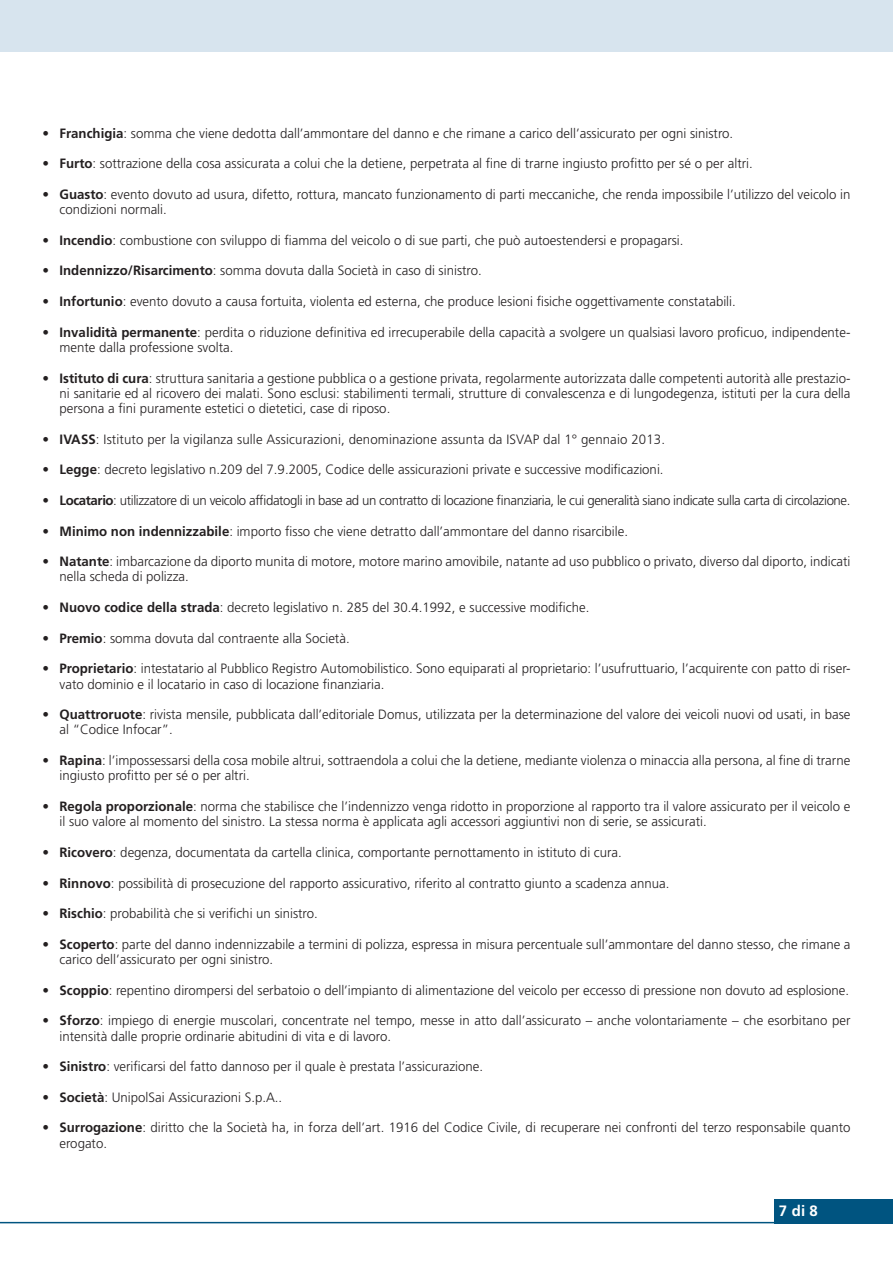
<style>
.page{position:relative;width:893px;height:1263px;background:#fff}
.page>*{position:absolute;margin:0;border:0;box-sizing:border-box;transform-origin:0 0}
.t1{font:700 15px "Frutiger LT Std";color:#fff}
.t2{font:300 13.5px/15.3px "Frutiger LT Std";color:#231f20}
.t3{font:300 13.5px "Frutiger LT Std";letter-spacing:-.03em;color:#231f20}
.s1{font-weight:700}
</style>
<div class="page">
<hr style="left:0;top:1222px;width:893px;height:1px;background:#005480">
<div style="left:0;top:0;width:893px;height:52px;background:#d7e4ee"></div>
<div style="left:774px;top:1199px;width:119px;height:24px;background:#005480"></div>
<p class="t2" style="left:43px;top:126px;width:692px">• <span class="s1">Franchigia</span>: somma che viene dedotta dall’ammontare del danno e che rimane a carico dell’assicurato per ogni sinistro.</p>
<p class="t2" style="left:43px;top:156px;width:712px">• <span class="s1">Furto</span>: sottrazione della cosa assicurata a colui che la detiene, perpetrata al fine di trarne ingiusto profitto per sé o per altri.</p>
<p class="t2" style="left:60px;top:187px;width:792px;text-indent:-17px">• <span class="s1">Guasto</span>: evento dovuto ad usura, difetto, rottura, mancato funzionamento di parti meccaniche, che renda impossibile l’utilizzo del veicolo in condizioni normali.</p>
<p class="t2" style="left:43px;top:233px;width:642px">• <span class="s1">Incendio</span>: combustione con sviluppo di fiamma del veicolo o di sue parti, che può autoestendersi e propagarsi.</p>
<p class="t2" style="left:43px;top:263px;width:441px">• <span class="s1">Indennizzo/Risarcimento</span>: somma dovuta dalla Società in caso di sinistro.</p>
<p class="t2" style="left:43px;top:294px;width:695px">• <span class="s1">Infortunio</span>: evento dovuto a causa fortuita, violenta ed esterna, che produce lesioni fisiche oggettivamente constatabili.</p>
<p class="t2" style="left:60px;top:324px;width:792px;text-indent:-17px">• <span class="s1">Invalidità permanente</span>: perdita o riduzione definitiva ed irrecuperabile della capacità a svolgere un qualsiasi lavoro proficuo, indipendente&shy;mente dalla professione svolta.</p>
<p class="t2" style="left:60px;top:370px;width:792px;text-align:justify;text-indent:-17px">• <span class="s1">Istituto di cura</span>: struttura sanitaria a gestione pubblica o a gestione privata, regolarmente autorizzata dalle competenti autorità alle prestazio&shy;ni sanitarie ed al ricovero dei malati. Sono esclusi: stabilimenti termali, strutture di convalescenza e di lungodegenza, istituti per la cura della persona a fini puramente estetici o dietetici, case di riposo.</p>
<p class="t2" style="left:43px;top:432px;width:624px">• <span class="s1">IVASS</span>: Istituto per la vigilanza sulle Assicurazioni, denominazione assunta da ISVAP dal 1° gennaio 2013.</p>
<p class="t2" style="left:43px;top:462px;width:623px">• <span class="s1">Legge</span>: decreto legislativo n.209 del 7.9.2005, Codice delle assicurazioni private e successive modificazioni.</p>
<p class="t3" style="left:43px;top:493px;width:809px">• <span class="s1">Locatario</span>: utilizzatore di un veicolo affidatogli in base ad un contratto di locazione finanziaria, le cui generalità siano indicate sulla carta di circolazione.</p>
<p class="t2" style="left:43px;top:523px;width:587px">• <span class="s1">Minimo non indennizzabile</span>: importo fisso che viene detratto dall’ammontare del danno risarcibile.</p>
<p class="t2" style="left:60px;top:554px;width:792px;text-indent:-17px">• <span class="s1">Natante</span>: imbarcazione da diporto munita di motore, motore marino amovibile, natante ad uso pubblico o privato, diverso dal diporto, indicati nella scheda di polizza.</p>
<p class="t2" style="left:43px;top:600px;width:548px">• <span class="s1">Nuovo codice della strada</span>: decreto legislativo n. 285 del 30.4.1992, e successive modifiche.</p>
<p class="t2" style="left:43px;top:630px;width:309px">• <span class="s1">Premio</span>: somma dovuta dal contraente alla Società.</p>
<p class="t2" style="left:60px;top:661px;width:792px;text-indent:-17px">• <span class="s1">Proprietario</span>: intestatario al Pubblico Registro Automobilistico. Sono equiparati al proprietario: l’usufruttuario, l’acquirente con patto di riser&shy;vato dominio e il locatario in caso di locazione finanziaria.</p>
<p class="t2" style="left:60px;top:707px;width:792px;text-indent:-17px">• <span class="s1">Quattroruote</span>: rivista mensile, pubblicata dall’editoriale Domus, utilizzata per la determinazione del valore dei veicoli nuovi od usati, in base al “Codice Infocar”.</p>
<p class="t2" style="left:60px;top:753px;width:792px;text-indent:-17px">• <span class="s1">Rapina</span>: l’impossessarsi della cosa mobile altrui, sottraendola a colui che la detiene, mediante violenza o minaccia alla persona, al fine di trarne ingiusto profitto per sé o per altri.</p>
<p class="t2" style="left:60px;top:799px;width:792px;text-indent:-17px">• <span class="s1">Regola proporzionale</span>: norma che stabilisce che l’indennizzo venga ridotto in proporzione al rapporto tra il valore assicurato per il veicolo e il suo valore al momento del sinistro. La stessa norma è applicata agli accessori aggiuntivi non di serie, se assicurati.</p>
<p class="t2" style="left:43px;top:845px;width:581px">• <span class="s1">Ricovero</span>: degenza, documentata da cartella clinica, comportante pernottamento in istituto di cura.</p>
<p class="t2" style="left:43px;top:875px;width:628px">• <span class="s1">Rinnovo</span>: possibilità di prosecuzione del rapporto assicurativo, riferito al contratto giunto a scadenza annua.</p>
<p class="t2" style="left:43px;top:906px;width:277px">• <span class="s1">Rischio</span>: probabilità che si verifichi un sinistro.</p>
<p class="t2" style="left:60px;top:936px;width:792px;text-indent:-17px">• <span class="s1">Scoperto</span>: parte del danno indennizzabile a termini di polizza, espressa in misura percentuale sull’ammontare del danno stesso, che rimane a carico dell’assicurato per ogni sinistro.</p>
<p class="t2" style="left:43px;top:982px;width:808px">• <span class="s1">Scoppio</span>: repentino dirompersi del serbatoio o dell’impianto di alimentazione del veicolo per eccesso di pressione non dovuto ad esplosione.</p>
<p class="t2" style="left:60px;top:1013px;width:792px;text-indent:-17px">• <span class="s1">Sforzo</span>: impiego di energie muscolari, concentrate nel tempo, messe in atto dall’assicurato – anche volontariamente – che esorbitano per intensità dalle proprie ordinarie abitudini di vita e di lavoro.</p>
<p class="t2" style="left:43px;top:1059px;width:442px">• <span class="s1">Sinistro</span>: verificarsi del fatto dannoso per il quale è prestata l’assicurazione.</p>
<p class="t2" style="left:43px;top:1089px;width:241px">• <span class="s1">Società</span>: UnipolSai Assicurazioni S.p.A..</p>
<p class="t2" style="left:60px;top:1120px;width:792px;text-indent:-17px">• <span class="s1">Surrogazione</span>: diritto che la Società ha, in forza dell’art. 1916 del Codice Civile, di recuperare nei confronti del terzo responsabile quanto erogato.</p>
<p class="t1" style="left:779px;top:1202px;width:41px">7 di 8</p>
</div>
